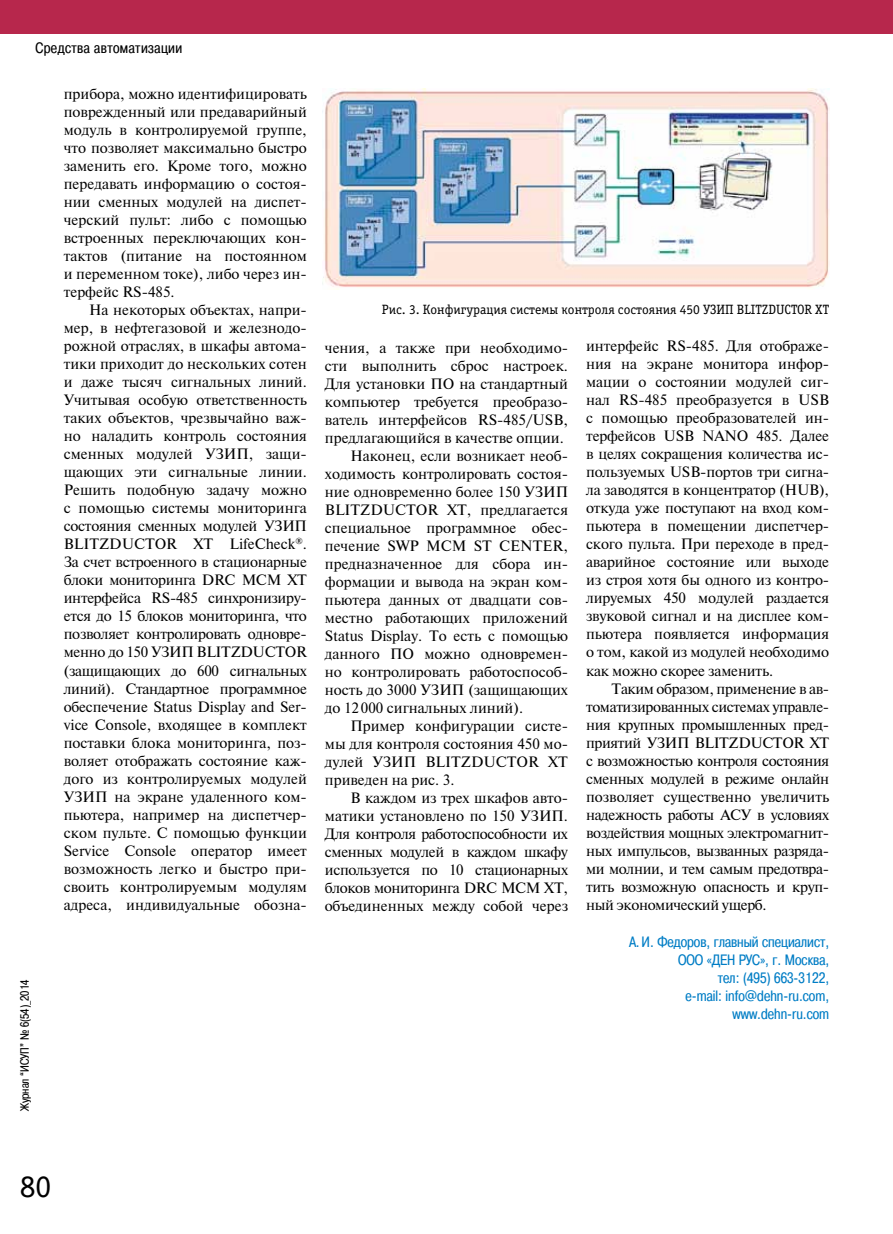
<style>
.page{position:relative;width:893px;height:1234px;background:#fff}
.page>*{position:absolute;margin:0;border:0;box-sizing:border-box;transform-origin:0 0}
.t1{font:31.5px "Officina Serif C";color:#000}
.t2{font:15px/18px "Newton";color:#000;text-align:justify}
.t3{font:15px "Newton";letter-spacing:-.025em;color:#000}
.t4{font:15px/18px "Pragmatica Cond C";color:#007dc5;text-align:right}
.t5{font:15px "Pragmatica Cond C";letter-spacing:.03em;color:#000}
.t6{font:13.5px "Officina Serif C";color:#000}
.t7{font:12px "Pragmatica Cond C";color:#000}
</style>
<div class="page">
<div style="left:0;top:0;width:893px;height:34px;background:#b7274c"></div>
<img style="left:323px;top:88px;width:506px;height:201px">
<p class="t5" style="left:35px;top:39px;width:148px">Средства автоматизации</p>
<p class="t7" style="left:18px;top:1110px;width:133px;rotate:-90deg">Журнал “ИСУП” № 6(54)_2014</p>
<p class="t2" style="left:64px;top:84px;width:245px">прибора, можно идентифицировать поврежденный или предаварийный модуль в контролируемой группе, что позволяет максимально быстро заменить его. Кроме того, можно передавать информацию о состоя&shy;нии сменных модулей на диспет&shy;черский пульт: либо с помощью встроенных переключающих кон&shy;тактов (питание на постоянном и переменном токе), либо через ин&shy;терфейс RS‑485.</p>
<p class="t2" style="left:64px;top:300px;width:245px;text-indent:26px">На некоторых объектах, напри&shy;мер, в нефтегазовой и железнодо&shy;рожной отраслях, в шкафы автома&shy;тики приходит до нескольких сотен и даже тысяч сигнальных линий.<br>Учитывая особую ответственность таких объектов, чрезвычайно важ&shy;но наладить контроль состояния сменных модулей УЗИП, защи&shy;щающих эти сигнальные линии.<br>Решить подобную задачу можно с помощью системы мониторинга состояния сменных модулей УЗИП BLITZDUCTOR XT LifeCheck<sup>®</sup>.<br>За счет встроенного в стационарные блоки мониторинга DRC MCM XT интерфейса RS‑485 синхронизиру&shy;ется до 15 блоков мониторинга, что позволяет контролировать одновре&shy;менно до 150 УЗИП BLITZDUCTOR (защищающих до 600 сигнальных линий). Стандартное программное обеспечение Status Display and Ser&shy;vice Console, входящее в комплект поставки блока мониторинга, поз&shy;воляет отображать состояние каж&shy;дого из контролируемых модулей УЗИП на экране удаленного ком&shy;пьютера, например на диспетчер&shy;ском пульте. С помощью функции Service Console оператор имеет возможность легко и быстро при&shy;своить контролируемым модулям адреса, индивидуальные обозна-</p>
<p class="t6" style="left:382px;top:302px;width:449px">Рис. 3. Конфигурация системы контроля состояния 450 УЗИП BLITZDUCTOR XT</p>
<p class="t2" style="left:325px;top:338px;width:245px">чения, а также при необходимо-</p>
<p class="t2" style="left:325px;top:356px;width:245px">сти выполнить сброс настроек.</p>
<p class="t2" style="left:325px;top:374px;width:245px">Для установки ПО на стандартный</p>
<p class="t2" style="left:325px;top:392px;width:245px">компьютер требуется преобразо-</p>
<p class="t2" style="left:325px;top:410px;width:245px">ватель интерфейсов RS‑485/USB,</p>
<p class="t2" style="left:325px;top:428px;width:240px">предлагающийся в качестве опции.</p>
<p class="t2" style="left:350px;top:446px;width:219px">Наконец, если возникает необ-</p>
<p class="t2" style="left:325px;top:464px;width:245px">ходимость контролировать состоя-</p>
<p class="t2" style="left:325px;top:482px;width:245px">ние одновременно более 150 УЗИП</p>
<p class="t2" style="left:325px;top:500px;width:245px">BLITZDUCTOR XT, предлагается</p>
<p class="t2" style="left:325px;top:518px;width:245px">специальное программное обес-</p>
<p class="t2" style="left:325px;top:536px;width:245px">печение SWP MCM ST CENTER,</p>
<p class="t2" style="left:325px;top:554px;width:245px">предназначенное для сбора ин-</p>
<p class="t2" style="left:325px;top:572px;width:245px">формации и вывода на экран ком-</p>
<p class="t2" style="left:325px;top:590px;width:245px">пьютера данных от двадцати сов-</p>
<p class="t2" style="left:325px;top:608px;width:245px">местно работающих приложений</p>
<p class="t2" style="left:325px;top:626px;width:245px">Status Display. То есть с помощью</p>
<p class="t2" style="left:325px;top:644px;width:245px">данного ПО можно одновремен-</p>
<p class="t2" style="left:325px;top:662px;width:245px">но контролировать работоспособ-</p>
<p class="t2" style="left:325px;top:680px;width:245px">ность до 3000 УЗИП (защищающих</p>
<p class="t2" style="left:325px;top:698px;width:200px">до 12000 сигнальных линий).</p>
<p class="t2" style="left:350px;top:716px;width:219px">Пример конфигурации систе-</p>
<p class="t2" style="left:325px;top:734px;width:245px">мы для контроля состояния 450 мо-</p>
<p class="t2" style="left:325px;top:752px;width:245px">дулей УЗИП BLITZDUCTOR XT</p>
<p class="t2" style="left:325px;top:770px;width:131px">приведен на рис. 3.</p>
<p class="t2" style="left:350px;top:788px;width:219px">В каждом из трех шкафов авто-</p>
<p class="t2" style="left:325px;top:806px;width:245px">матики установлено по 150 УЗИП.</p>
<p class="t3" style="left:325px;top:822px;width:245px">Для контроля работоспособности их</p>
<p class="t3" style="left:325px;top:840px;width:245px">сменных модулей в каждом шкафу</p>
<p class="t3" style="left:325px;top:858px;width:245px">используется по 10 стационарных</p>
<p class="t3" style="left:325px;top:876px;width:245px">блоков мониторинга DRC MCM XT,</p>
<p class="t2" style="left:325px;top:896px;width:245px">объединенных между собой через</p>
<p class="t2" style="left:586px;top:336px;width:245px">интерфейс RS‑485. Для отображе&shy;ния на экране монитора инфор&shy;мации о состоянии модулей сиг&shy;нал RS‑485 преобразуется в USB с помощью преобразователей ин&shy;терфейсов USB NANO 485. Далее в целях сокращения количества ис&shy;пользуемых USB-портов три сигна&shy;ла заводятся в концентратор (HUB), откуда уже поступают на вход ком&shy;пьютера в помещении диспетчер&shy;ского пульта. При переходе в пред&shy;аварийное состояние или выходе из строя хотя бы одного из контро&shy;лируемых 450 модулей раздается звуковой сигнал и на дисплее ком&shy;пьютера появляется информация о том, какой из модулей необходимо как можно скорее заменить.</p>
<p class="t2" style="left:586px;top:678px;width:245px;text-indent:26px">Таким образом, применение в ав&shy;томатизированных системах управле&shy;ния крупных промышленных пред&shy;приятий УЗИП BLITZDUCTOR XT с возможностью контроля состояния сменных модулей в режиме онлайн позволяет существенно увеличить надежность работы АСУ в условиях воздействия мощных электромагнит&shy;ных импульсов, вызванных разряда&shy;ми молнии, и тем самым предотвра&shy;тить возможную опасность и круп&shy;ный экономический ущерб.</p>
<p class="t4" style="left:629px;top:932px;width:201px">А. И. Федоров, главный специалист,<br>ООО «ДЕН РУС», г. Москва,<br>тел: (495) 663-3122,<br>е‑mail: info@dehn-ru.com, www.dehn-ru.com</p>
<h1 class="t1" style="left:20px;top:1168px;width:33px">80</h1>
</div>
